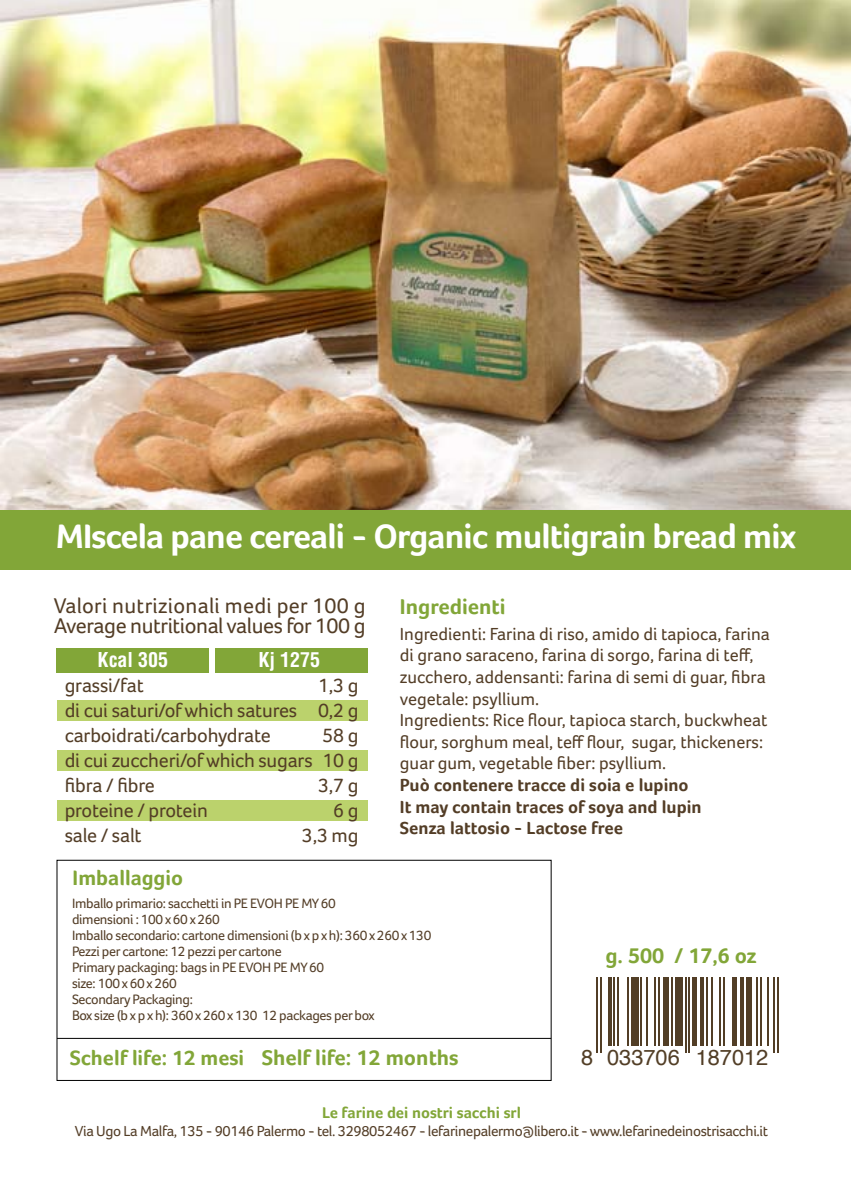
<style>
.page{position:relative;width:851px;height:1191px;background:#fff}
.page>*{position:absolute;margin:0;border:0;box-sizing:border-box;transform-origin:0 0}
.t1{font:700 34.8px "Foco";letter-spacing:-.025em;color:#fff}
.t2{font:22px/20px "Foco";letter-spacing:-.02em;color:#533d26}
.t3{font:700 22px "Foco";color:#82a638}
.t4{font:21.8px "Helvetica";color:#523e26}
.t5{font:700 21.4px "Foco";color:#82a638}
.t6{font:20px/25px "Foco";letter-spacing:-.01em;color:#533d26;text-align:justify}
.t7{font:700 condensed 20px "Helvetica";color:#fff}
.t8{font:18px/21.6px "Foco";color:#533d26}
.t9{font:700 18px/21.6px "Foco";color:#533d26}
.t10{font:700 16px "Foco";color:#82a638}
.t11{font:15px "Foco";letter-spacing:-.025em;color:#533d26}
.t12{font:14px/16px "Foco";letter-spacing:-.025em;color:#533d26}
.s1{font-size:21.4px}
</style>
<div class="page">
<img style="left:0;top:0;width:850px;height:510px">
<div style="left:56px;top:859px;width:495px;height:222px;border:1px solid #000"></div>
<div style="left:57px;top:700px;width:310px;height:21px;background:#bbd26c"></div>
<div style="left:57px;top:750px;width:310px;height:21px;background:#bbd26c"></div>
<div style="left:57px;top:800px;width:310px;height:21px;background:#bbd26c"></div>
<div style="left:57px;top:647px;width:152px;height:25px;background:#82a638"></div>
<div style="left:215px;top:647px;width:152px;height:25px;background:#82a638"></div>
<div style="left:0;top:510px;width:850px;height:60px;background:#82a638"></div>
<hr style="left:57px;top:1038px;width:494px;height:1px;background:#000">
<hr style="left:596px;top:977px;width:2px;height:75px;background:#523e26">
<hr style="left:599px;top:977px;width:2px;height:75px;background:#523e26">
<svg style="left:608px;top:977px;width:3px;height:68px"></svg>
<hr style="left:613px;top:977px;width:2px;height:68px;background:#523e26">
<hr style="left:617px;top:977px;width:2px;height:68px;background:#523e26">
<hr style="left:626px;top:977px;width:2px;height:68px;background:#523e26">
<div style="left:630px;top:977px;width:8px;height:68px;background:#523e26"></div>
<hr style="left:640px;top:977px;width:2px;height:68px;background:#523e26">
<hr style="left:646px;top:977px;width:2px;height:68px;background:#523e26">
<hr style="left:653px;top:977px;width:2px;height:68px;background:#523e26">
<hr style="left:657px;top:977px;width:2px;height:68px;background:#523e26">
<div style="left:663px;top:977px;width:6px;height:68px;background:#523e26"></div>
<hr style="left:671px;top:977px;width:2px;height:68px;background:#523e26">
<div style="left:674px;top:977px;width:8px;height:68px;background:#523e26"></div>
<hr style="left:684px;top:977px;width:2px;height:75px;background:#523e26">
<hr style="left:688px;top:977px;width:2px;height:75px;background:#523e26">
<hr style="left:692px;top:977px;width:4px;height:68px;background:#523e26">
<hr style="left:700px;top:977px;width:4px;height:68px;background:#523e26">
<hr style="left:705px;top:977px;width:2px;height:68px;background:#523e26">
<hr style="left:711px;top:977px;width:2px;height:68px;background:#523e26">
<hr style="left:719px;top:977px;width:2px;height:68px;background:#523e26">
<hr style="left:723px;top:977px;width:2px;height:68px;background:#523e26">
<hr style="left:732px;top:977px;width:4px;height:68px;background:#523e26">
<hr style="left:740px;top:977px;width:4px;height:68px;background:#523e26">
<div style="left:746px;top:977px;width:5px;height:68px;background:#523e26"></div>
<hr style="left:755px;top:977px;width:2px;height:68px;background:#523e26">
<hr style="left:759px;top:977px;width:2px;height:68px;background:#523e26">
<hr style="left:767px;top:977px;width:2px;height:68px;background:#523e26">
<hr style="left:773px;top:977px;width:2px;height:75px;background:#523e26">
<hr style="left:776px;top:977px;width:2px;height:75px;background:#523e26">
<h1 class="t1" style="left:56px;top:515px;width:741px">MIscela pane cereali - Organic multigrain bread mix</h1>
<p class="t2" style="left:54px;top:595px;width:313px">Valori nutrizionali medi per 100 g<br>Average nutritional values for 100 g</p>
<p class="t7" style="left:97px;top:647px;width:72px">Kcal 305</p>
<p class="t7" style="left:258px;top:647px;width:63px">Kj 1275</p>
<p class="t6" style="left:65px;top:672px;width:81px">grassi/fat</p>
<p class="t6" style="left:65px;top:672px;width:295px;text-indent:253px">1,3 g di cui saturi/of which satures 0,2 g carboidrati/carbohydrate</p>
<p class="t6" style="left:65px;top:722px;width:295px;text-indent:258px">58 g di cui zuccheri/of which sugars 10 g fibra / fibre</p>
<p class="t6" style="left:318px;top:772px;width:42px">3,7 g</p>
<p class="t6" style="left:65px;top:797px;width:145px">proteine / protein</p>
<p class="t6" style="left:333px;top:797px;width:27px">6 g</p>
<p class="t6" style="left:65px;top:822px;width:79px">sale / salt</p>
<p class="t6" style="left:302px;top:822px;width:58px">3,3 mg</p>
<p class="t3" style="left:400px;top:593px;width:107px">Ingredienti</p>
<p class="t8" style="left:400px;top:623px;width:371px">Ingredienti: Farina di riso, amido di tapioca, farina di grano saraceno, farina di sorgo, farina di teff, zucchero, addensanti: farina di semi di guar, fibra vegetale: psyllium.<br>Ingredients: Rice flour, tapioca starch, buckwheat flour, sorghum meal, teff flour, sugar, thickeners: guar gum, vegetable fiber: psyllium.</p>
<p class="t9" style="left:400px;top:774px;width:303px">Può contenere tracce di soia e lupino<br>It may contain traces of soya and lupin<br>Senza lattosio - Lactose free</p>
<p class="t5" style="left:73px;top:864px;width:112px">Imballaggio</p>
<p class="t12" style="left:72px;top:895px;width:361px">Imballo primario: sacchetti in PE EVOH PE MY 60<br>dimensioni : 100 x 60 x 260<br>Imballo secondario: cartone dimensioni (b x p x h): 360 x 260 x 130<br>Pezzi per cartone: 12 pezzi per cartone<br>Primary packaging: bags in PE EVOH PE MY 60<br>size: 100 x 60 x 260<br>Secondary Packaging:<br>Box size (b x p x h): 360 x 260 x 130 12 packages per box</p>
<p class="t3" style="left:605px;top:942px;width:152px">g. 500 / 17,6 oz</p>
<p class="t3" style="left:70px;top:1044px;width:390px"><span class="s1">Schelf life: 12 mesi</span> Shelf life: 12 months</p>
<p class="t4" style="left:581px;top:1040px;width:189px">8 033706 187012</p>
<p class="t10" style="left:322px;top:1103px;width:200px">Le farine dei nostri sacchi srl</p>
<p class="t11" style="left:75px;top:1122px;width:694px">Via Ugo La Malfa, 135 - 90146 Palermo - tel. 3298052467 - lefarinepalermo@libero.it - www.lefarinedeinostrisacchi.it</p>
</div>
